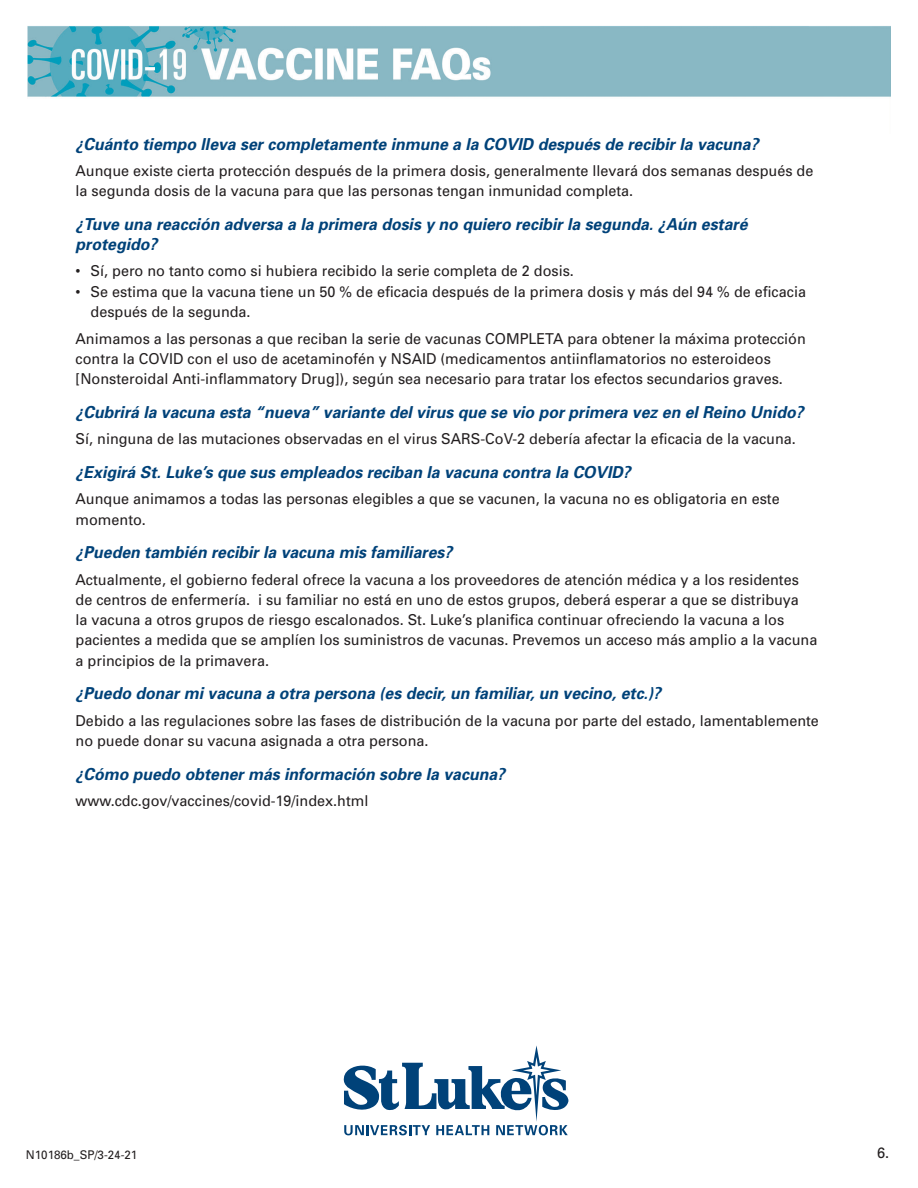
<style>
.page{position:relative;width:918px;height:1188px;background:#fff}
.page>*{position:absolute;margin:0;border:0;box-sizing:border-box;transform-origin:0 0}
.question{font:italic 700 16.5px/20.2px "Univers";color:#004279;scale:.96 1}
.answer{font:15px/20.2px "Univers";color:#231f20;scale:.96 1}
.bullet{font:15px/20.2px "Univers";color:#231f20;scale:.96 1}
.answer-2{font:12px "Univers";color:#231f20;scale:.96 1}
</style>
<div class="page">
<img style="left:27px;top:26px;width:864px;height:71px">
<svg style="left:343px;top:1045px;width:225px;height:90px"></svg>
<p class="question" style="left:76px;top:133px;width:713px">¿Cuánto tiempo lleva ser completamente inmune a la COVID después de recibir la vacuna?</p>
<p class="answer" style="left:76px;top:160px;width:770px">Aunque existe cierta protección después de la primera dosis, generalmente llevará dos semanas después de la segunda dosis de la vacuna para que las personas tengan inmunidad completa.</p>
<p class="question" style="left:76px;top:213px;width:701px">¿Tuve una reacción adversa a la primera dosis y no quiero recibir la segunda. ¿Aún estaré protegido?</p>
<p class="bullet" style="left:76px;top:261px;width:521px">• Sí, pero no tanto como si hubiera recibido la serie completa de 2 dosis.</p>
<p class="bullet" style="left:91px;top:281px;width:747px;text-indent:-15px">• Se estima que la vacuna tiene un 50 % de eficacia después de la primera dosis y más del 94 % de eficacia después de la segunda.</p>
<p class="answer" style="left:76px;top:328px;width:762px">Animamos a las personas a que reciban la serie de vacunas COMPLETA para obtener la máxima protección contra la COVID con el uso de acetaminofén y NSAID (medicamentos antiinflamatorios no esteroideos [Nonsteroidal Anti-inflammatory Drug]), según sea necesario para tratar los efectos secundarios graves.</p>
<p class="question" style="left:76px;top:402px;width:760px">¿Cubrirá la vacuna esta “nueva” variante del virus que se vio por primera vez en el Reino Unido?</p>
<p class="answer" style="left:76px;top:429px;width:752px">Sí, ninguna de las mutaciones observadas en el virus SARS-CoV-2 debería afectar la eficacia de la vacuna.</p>
<p class="question" style="left:76px;top:462px;width:580px">¿Exigirá St. Luke’s que sus empleados reciban la vacuna contra la COVID?</p>
<p class="answer" style="left:76px;top:489px;width:735px">Aunque animamos a todas las personas elegibles a que se vacunen, la vacuna no es obligatoria en este momento.</p>
<p class="question" style="left:76px;top:542px;width:394px">¿Pueden también recibir la vacuna mis familiares?</p>
<p class="answer" style="left:76px;top:569px;width:774px">Actualmente, el gobierno federal ofrece la vacuna a los proveedores de atención médica y a los residentes de centros de enfermería. i su familiar no está en uno de estos grupos, deberá esperar a que se distribuya<br>la vacuna a otros grupos de riesgo escalonados. St. Luke’s planifica continuar ofreciendo la vacuna a los pacientes a medida que se amplíen los suministros de vacunas. Prevemos un acceso más amplio a la vacuna a principios de la primavera.</p>
<p class="question" style="left:76px;top:683px;width:612px">¿Puedo donar mi vacuna a otra persona (es decir, un familiar, un vecino, etc.)?</p>
<p class="answer" style="left:76px;top:710px;width:776px">Debido a las regulaciones sobre las fases de distribución de la vacuna por parte del estado, lamentablemente no puede donar su vacuna asignada a otra persona.</p>
<p class="question" style="left:76px;top:763px;width:449px">¿Cómo puedo obtener más información sobre la vacuna?</p>
<p class="answer" style="left:76px;top:790px;width:307px">www.cdc.gov/vaccines/covid-19/index.html</p>
<p class="answer-2" style="left:26px;top:1147px;width:118px">N10186b_SP/3-24-21</p>
<p class="bullet" style="left:877px;top:1142px;width:14px">6.</p>
</div>
